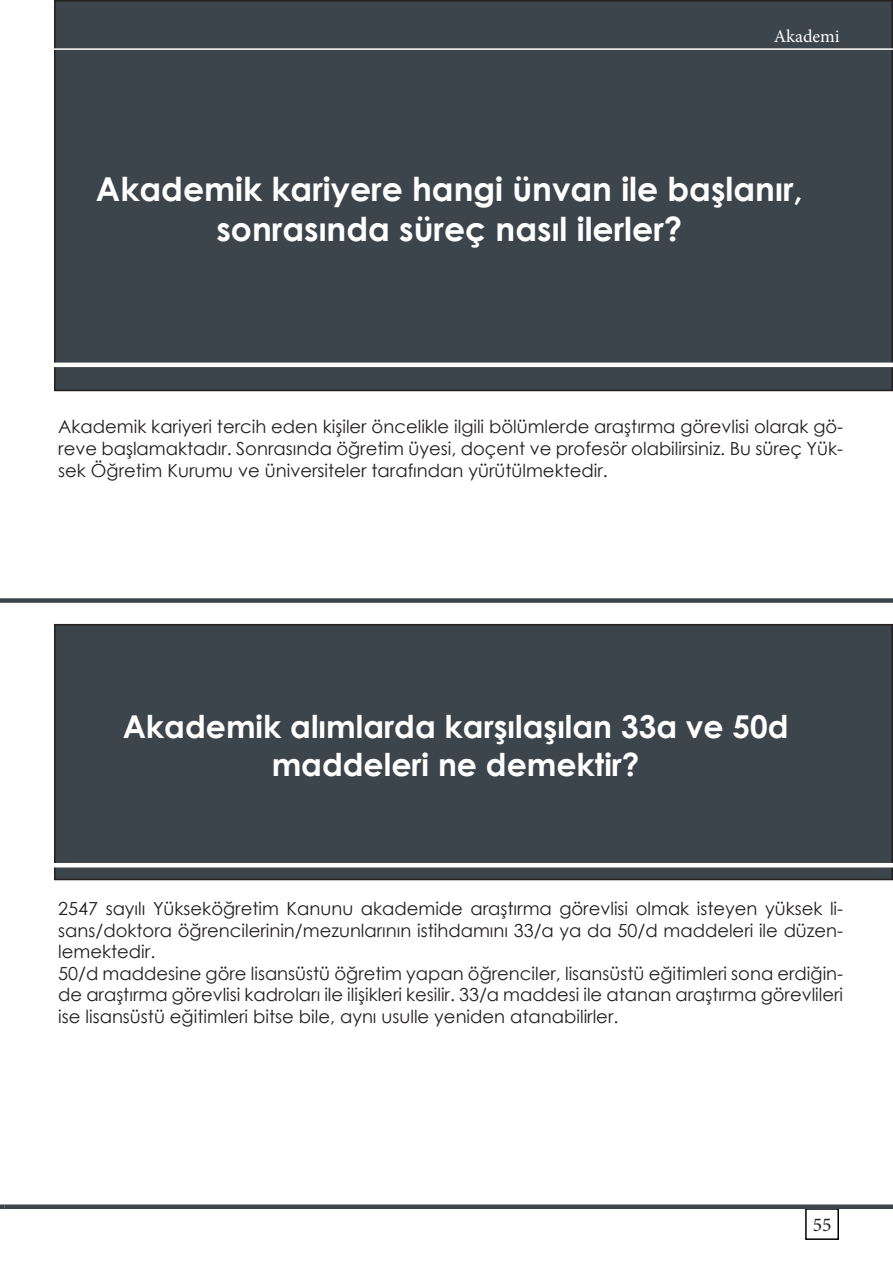
<style>
.page{position:relative;width:893px;height:1263px;background:#fff}
.page>*{position:absolute;margin:0;border:0;box-sizing:border-box;transform-origin:0 0}
.t1{font:700 33px "Century Gothic";color:#fff}
.t2{font:700 31.5px "Century Gothic";color:#fff}
.t3{font:19.5px "Minion Pro";color:#231f20}
.t4{font:18px/21.6px "Century Gothic";color:#231f20;text-align:justify}
.t5{font:18px "Minion Pro";color:#fff}
</style>
<div class="page">
<svg style="left:0;top:1204px;width:4px;height:5px"></svg>
<div style="left:55px;top:1px;width:837px;height:389px;background:#3c444c"></div>
<div style="left:54px;top:0;width:839px;height:391px;border:2px solid #231f20"></div>
<div style="left:55px;top:625px;width:837px;height:254px;background:#3c444c"></div>
<div style="left:54px;top:624px;width:839px;height:256px;border:2px solid #231f20"></div>
<div style="left:805px;top:1208px;width:34px;height:32px;border:2px solid #000"></div>
<hr style="left:54px;top:363px;width:839px;height:4px;background:#fff">
<hr style="left:54px;top:863px;width:839px;height:4px;background:#fff">
<div style="left:0;top:598px;width:893px;height:5px;background:#3c444c"></div>
<div style="left:4px;top:1204px;width:889px;height:5px;background:#3c444c"></div>
<hr style="left:54px;top:48px;width:839px;height:2px;background:#fff">
<p class="t5" style="left:774px;top:25px;width:68px">Akademi</p>
<p class="t1" style="left:96px;top:164px;width:708px">Akademik kariyere hangi ünvan ile başlanır,</p>
<p class="t1" style="left:216px;top:204px;width:467px">sonrasında süreç nasıl ilerler?</p>
<p class="t4" style="left:58px;top:416px;width:786px">Akademik kariyeri tercih eden kişiler öncelikle ilgili bölümlerde araştırma görevlisi olarak gö&shy;reve başlamaktadır. Sonrasında öğretim üyesi, doçent ve profesör olabilirsiniz. Bu süreç Yük&shy;sek Öğretim Kurumu ve üniversiteler tarafından yürütülmektedir.</p>
<p class="t2" style="left:123px;top:703px;width:667px">Akademik alımlarda karşılaşılan 33a ve 50d</p>
<p class="t2" style="left:272px;top:740px;width:369px">maddeleri ne demektir?</p>
<p class="t4" style="left:58px;top:897px;width:786px">2547 sayılı Yükseköğretim Kanunu akademide araştırma görevlisi olmak isteyen yüksek li&shy;sans/doktora öğrencilerinin/mezunlarının istihdamını 33/a ya da 50/d maddeleri ile düzen&shy;lemektedir.</p>
<p class="t4" style="left:58px;top:962px;width:786px">50/d maddesine göre lisansüstü öğretim yapan öğrenciler, lisansüstü eğitimleri sona erdiğin&shy;de araştırma görevlisi kadroları ile ilişikleri kesilir. 33/a maddesi ile atanan araştırma görevlileri ise lisansüstü eğitimleri bitse bile, aynı usulle yeniden atanabilirler.</p>
<p class="t3" style="left:813px;top:1212px;width:20px">55</p>
</div>
